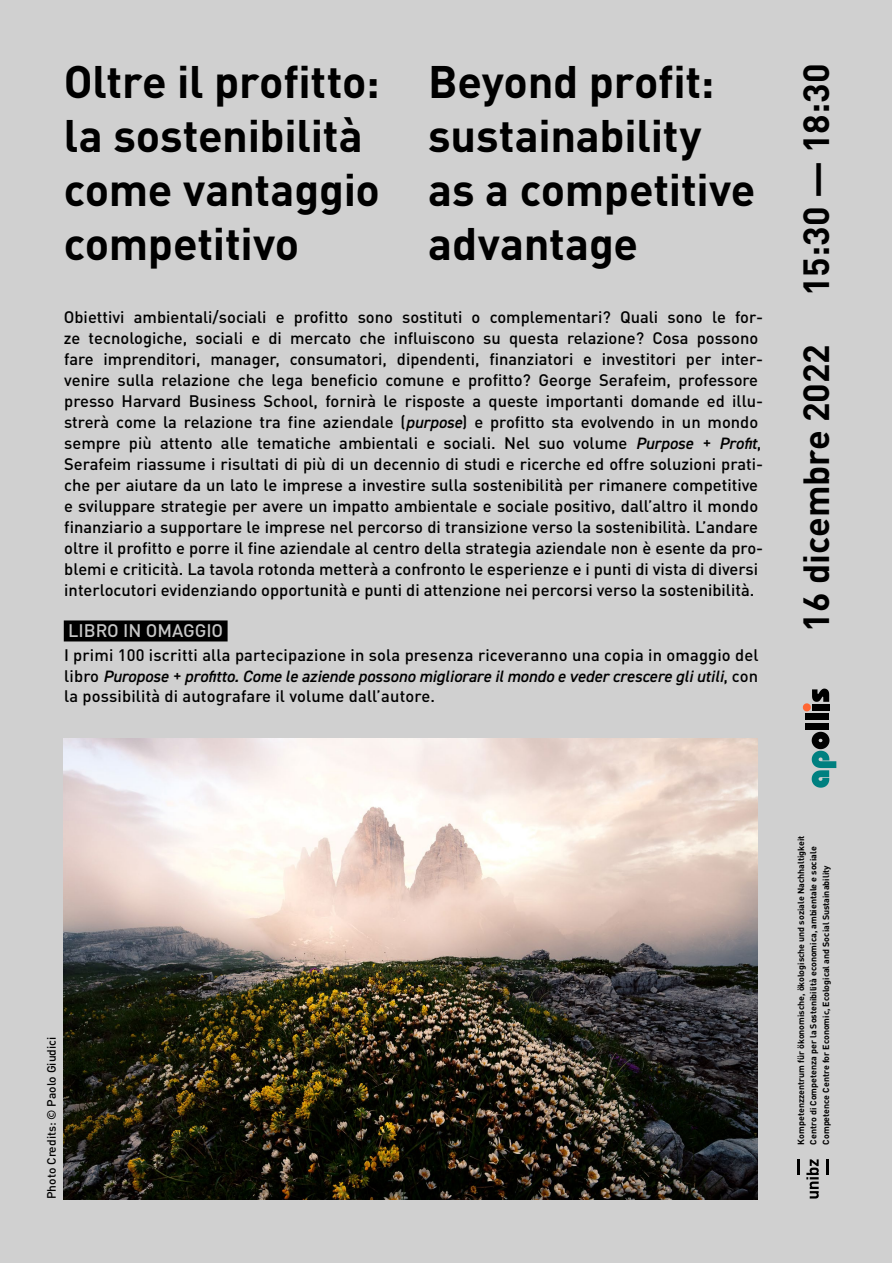
<style>
.page{position:relative;width:893px;height:1263px;background:#fff}
.page>*{position:absolute;margin:0;border:0;box-sizing:border-box;transform-origin:0 0}
.t1{font:700 45px/54px "DINOT";letter-spacing:-.005em;color:#000}
.t2{font:700 36px "DINOT";color:#000}
.t3{font:500 18px "DINOT";color:#c6c6c6}
.t4{font:500 16.5px/21px "DINOT";color:#000}
.t5{font:italic 600 16.5px "DIN2014";color:#000}
.t6{font:500 12px "DINOT";color:#000}
.t7{font:700 8.85px/12.6px "DINOT";color:#000}
.s1{font-family:"DIN2014";font-weight:600;font-style:italic}
.s2{font-family:"DINOT";font-weight:500;font-style:normal}
</style>
<div class="page">
<div style="left:1px;top:0;width:891px;height:1263px;background:#d0d0d0"></div>
<div style="left:64px;top:620px;width:164px;height:21px;background:#000"></div>
<hr style="left:797px;top:1159px;width:3px;height:16px;background:#000">
<svg style="left:806px;top:1159px;width:13px;height:39px"></svg>
<svg style="left:827px;top:1159px;width:2px;height:16px"></svg>
<svg style="left:812px;top:732px;width:24px;height:56px"></svg>
<div style="left:806px;top:723px;width:23px;height:7px;background:#000"></div>
<div style="left:806px;top:713px;width:23px;height:7px;background:#000"></div>
<svg style="left:803px;top:688px;width:26px;height:23px"></svg>
<img style="left:64px;top:739px;width:694px;height:460px">
<h1 class="t1" style="left:64px;top:54px;width:318px">Oltre il profitto: la sostenibilità come vantaggio competitivo</h1>
<h1 class="t1" style="left:428px;top:54px;width:329px">Beyond profit: sustainability as a competitive advantage</h1>
<p class="t4" style="left:64px;top:306px;width:701px">Obiettivi ambientali/sociali e profitto sono sostituti o complementari? Quali sono le for&shy;ze tecnologiche, sociali e di mercato che influiscono su questa relazione? Cosa possono fare imprenditori, manager, consumatori, dipendenti, finanziatori e investitori per inter&shy;venire sulla relazione che lega beneficio comune e profitto? George Serafeim, professore presso Harvard Business School, fornirà le risposte a queste importanti domande ed illu&shy;strerà come la relazione tra fine aziendale (<span class="s1">purpose</span>) e profitto sta evolvendo in un mondo sempre più attento alle tematiche ambientali e sociali. Nel suo volume <span class="s1">Purpose + Profit</span>, Serafeim riassume i risultati di più di un decennio di studi e ricerche ed offre soluzioni prati&shy;che per aiutare da un lato le imprese a investire sulla sostenibilità per rimanere competitive e sviluppare strategie per avere un impatto ambientale e sociale positivo, dall’altro il mondo finanziario a supportare le imprese nel percorso di transizione verso la sostenibilità. L’andare oltre il profitto e porre il fine aziendale al centro della strategia aziendale non è esente da pro&shy;blemi e criticità. La tavola rotonda metterà a confronto le esperienze e i punti di vista di diversi interlocutori evidenziando opportunità e punti di attenzione nei percorsi verso la sostenibilità.</p>
<p class="t3" style="left:68px;top:619px;width:157px">LIBRO IN OMAGGIO</p>
<p class="t4" style="left:64px;top:644px;width:696px">I primi 100 iscritti alla partecipazione in sola presenza riceveranno una copia in omaggio del</p>
<p class="t5" style="left:64px;top:665px;width:695px"><span class="s2">libro</span> Puropose + profitto. Come le aziende possono migliorare il mondo e veder crescere gli utili<span class="s2">, con</span></p>
<p class="t4" style="left:64px;top:685px;width:372px">la possibilità di autografare il volume dall’autore.</p>
<h2 class="t2" style="left:792px;top:296px;width:234px;rotate:-90deg">15:30 — 18:30</h2>
<h2 class="t2" style="left:792px;top:631px;width:289px;rotate:-90deg">16 dicembre 2022</h2>
<p class="t6" style="left:44px;top:1199px;width:164px;rotate:-90deg">Photo Credits: © Paolo Giudici</p>
<p class="t7" style="left:794px;top:1144px;width:310px;rotate:-90deg">Kompetenzzentrum für ökonomische, ökologische und soziale Nachhaltigkeit<br>Centro di Competenza per la Sostenibilità economica, ambientale e sociale<br>Competence Centre for Economic, Ecological and Social Sustainability</p>
</div>
